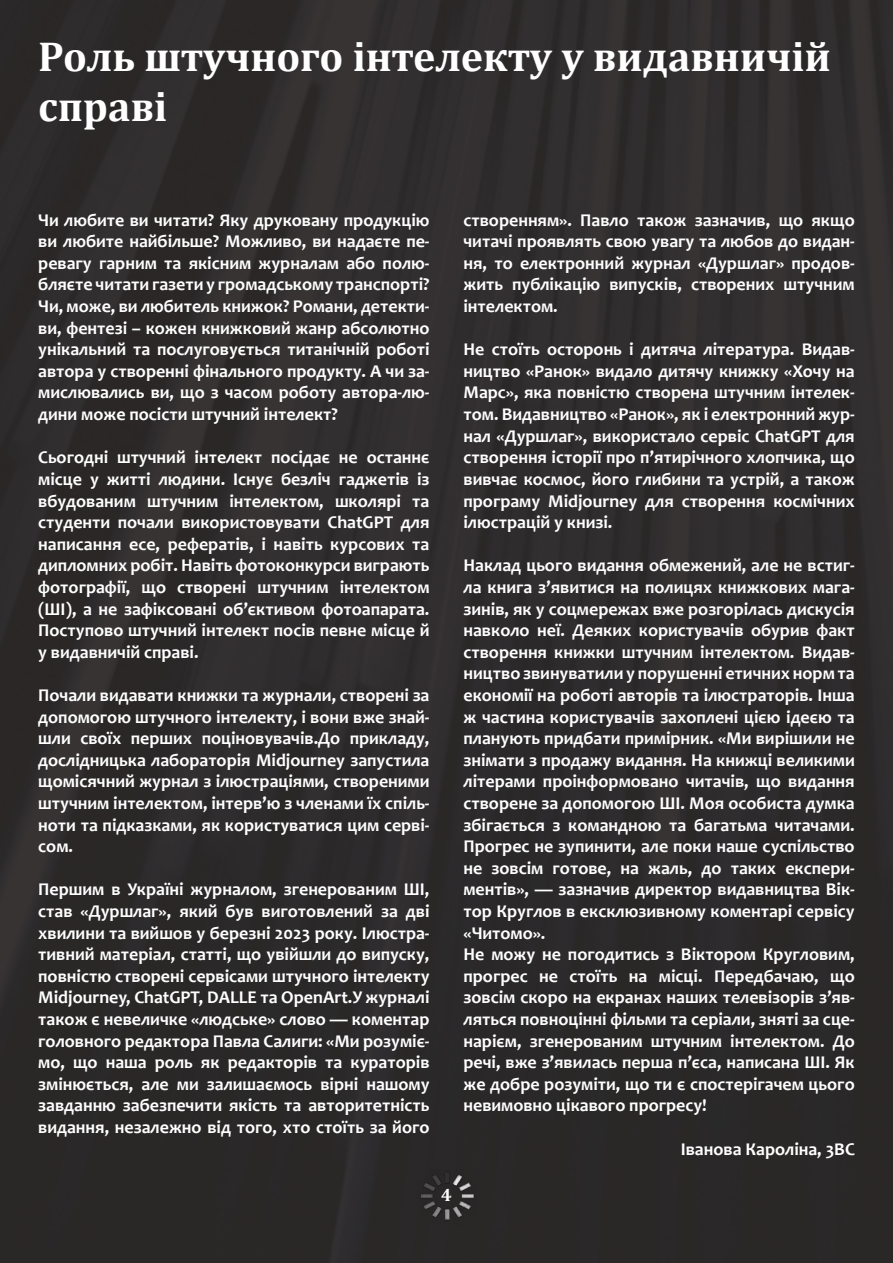
<style>
.page{position:relative;width:893px;height:1263px;background:#2d2b2c}
.page>*{position:absolute;margin:0;border:0;box-sizing:border-box;transform-origin:0 0}
.t1{font:700 42px/50.4px "Cambria";color:#fff}
.t2{font:700 18px/21.6px "Candara";color:#fff;text-align:justify}
.t3{font:700 18px "Cambria";color:#fff}
</style>
<div class="page">
<img style="left:404px;top:1169px;width:85px;height:56px">
<h1 class="t1" style="left:38px;top:30px;width:794px">Роль штучного інтелекту у видавничій справі</h1>
<p class="t2" style="left:38px;top:209px;width:393px">Чи любите ви читати? Яку друковану продукцію ви любите найбільше? Можливо, ви надаєте пе&shy;ревагу гарним та якісним журналам або полю&shy;бляєте читати газети у громадському транспорті?<br>Чи, може, ви любитель книжок? Романи, детекти&shy;ви, фентезі – кожен книжковий жанр абсолютно унікальний та послуговується титанічній роботі автора у створенні фінального продукту. А чи за&shy;мислювались ви, що з часом роботу автора-лю&shy;дини може посісти штучний інтелект?</p>
<p class="t2" style="left:38px;top:446px;width:393px">Сьогодні штучний інтелект посідає не останнє місце у житті людини. Існує безліч гаджетів із вбудованим штучним інтелектом, школярі та студенти почали використовувати ChatGPT для написання есе, рефератів, і навіть курсових та дипломних робіт. Навіть фотоконкурси виграють фотографії, що створені штучним інтелектом (ШІ), а не зафіксовані об’єктивом фотоапарата.<br>Поступово штучний інтелект посів певне місце й у видавничій справі.</p>
<p class="t2" style="left:38px;top:684px;width:393px">Почали видавати книжки та журнали, створені за допомогою штучного інтелекту, і вони вже знай&shy;шли своїх перших поціновувачів.До прикладу, дослідницька лабораторія Midjourney запустила щомісячний журнал з ілюстраціями, створеними штучним інтелектом, інтерв’ю з членами їх спіль&shy;ноти та підказками, як користуватися цим серві&shy;сом.</p>
<p class="t2" style="left:38px;top:878px;width:393px">Першим в Україні журналом, згенерованим ШІ, став «Дуршлаг», який був виготовлений за дві хвилини та вийшов у березні 2023 року. Ілюстра&shy;тивний матеріал, статті, що увійшли до випуску, повністю створені сервісами штучного інтелекту Midjourney, СhatGPT, DALLE та OpenArt.У журналі також є невеличке «людське» слово — коментар головного редактора Павла Салиги: «Ми розуміє&shy;мо, що наша роль як редакторів та кураторів змінюється, але ми залишаємось вірні нашому завданню забезпечити якість та авторитетність видання, незалежно від того, хто стоїть за його</p>
<p class="t2" style="left:463px;top:209px;width:393px">створенням». Павло також зазначив, що якщо читачі проявлять свою увагу та любов до видан&shy;ня, то електронний журнал «Дуршлаг» продов&shy;жить публікацію випусків, створених штучним інтелектом.</p>
<p class="t2" style="left:463px;top:338px;width:393px">Не стоїть осторонь і дитяча література. Видав&shy;ництво «Ранок» видало дитячу книжку «Хочу на Марс», яка повністю створена штучним інтелек&shy;том. Видавництво «Ранок», як і електронний жур&shy;нал «Дуршлаг», використало сервіс СhatGPT для створення історії про п’ятирічного хлопчика, що вивчає космос, його глибини та устрій, а також програму Midjourney для створення космічних ілюстрацій у книзі.</p>
<p class="t2" style="left:463px;top:554px;width:393px;text-align:left">Наклад цього видання обмежений, але не встиг&shy;ла книга з’явитися на полицях книжкових мага&shy;зинів, як у соцмережах вже розгорілась дискусія навколо неї. Деяких користувачів обурив факт створення книжки штучним інтелектом. Видав&shy;ництво звинуватили у порушенні етичних норм та економії на роботі авторів та ілюстраторів. Інша ж частина користувачів захоплені цією ідеєю та планують придбати примірник. «Ми вирішили не знімати з продажу видання. На книжці великими літерами проінформовано читачів, що видання створене за допомогою ШІ. Моя особиста думка збігається з командною та багатьма читачами.<br>Прогрес не зупинити, але поки наше суспільство не зовсім готове, на жаль, до таких експери&shy;ментів», — зазначив директор видавництва Вік&shy;тор Круглов в ексклюзивному коментарі сервісу «Читомо».<br>Не можу не погодитись з Віктором Кругловим, прогрес не стоїть на місці. Передбачаю, що зовсім скоро на екранах наших телевізорів з’яв&shy;ляться повноцінні фільми та серіали, зняті за сце&shy;нарієм, згенерованим штучним інтелектом. До речі, вже з’явилась перша п’єса, написана ШІ. Як же добре розуміти, що ти є спостерігачем цього невимовно цікавого прогресу!</p>
<p class="t2" style="left:681px;top:1138px;width:175px">Іванова Кароліна, 3ВС</p>
<p class="t3" style="left:441px;top:1182px;width:12px">4</p>
</div>
